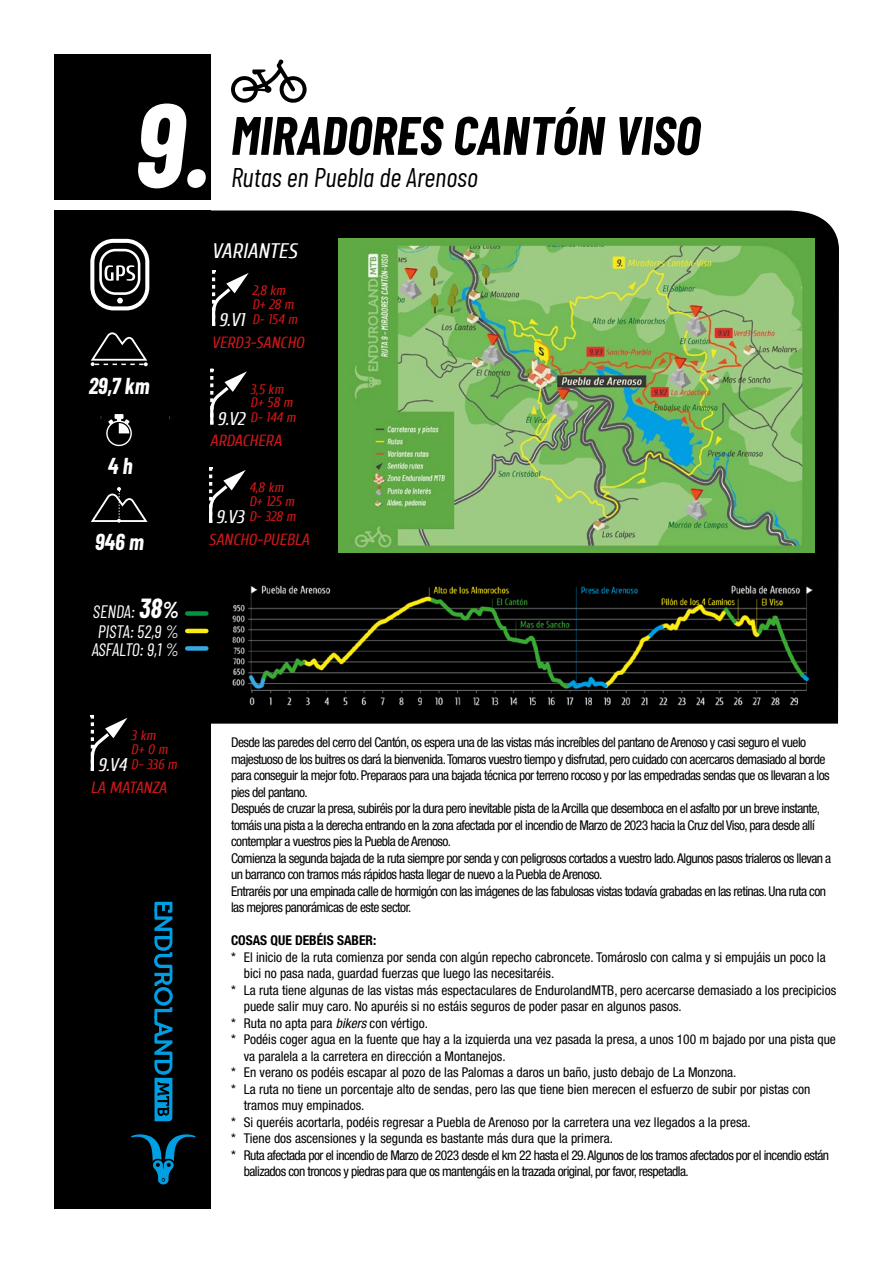
<style>
.page{position:relative;width:893px;height:1263px;background:#fff}
.page>*{position:absolute;margin:0;border:0;box-sizing:border-box;transform-origin:0 0}
.t1{font:italic 700 118.5px "Barlow Condensed";color:#fff}
.t2{font:italic 700 54px "Barlow Condensed";color:#000}
.t3{font:italic 27px "Barlow Condensed";color:#000}
.t4{font:italic 700 22.5px "Barlow Condensed";color:#fff}
.t5{font:italic 21px "Cuprum";color:#fff}
.t6{font:italic 18.45px "Cuprum";color:#fff}
.t7{font:italic 18px/20.4px "Barlow Condensed";letter-spacing:-.005em;color:#fff}
.t8{font:italic 18px "Barlow Condensed";letter-spacing:-.025em;color:#fff}
.t9{font:italic 16.2px "Cuprum";color:#cd1719}
.t10{font:italic 13.95px/14.4px "Cuprum";color:#cd1719}
.t11{font:condensed 13.5px/16.5px "Helvetica Neue LT Std";letter-spacing:-.04em;color:#000}
.t12{font:condensed 13.5px "Helvetica Neue LT Std";color:#000}
.t13{font:700 condensed 13.5px "Helvetica Neue LT Std";color:#000}
.s1{font-weight:700;font-size:27px}
.s2{font-weight:700;font-size:22.5px}
.s3{font-style:italic}
</style>
<div class="page">
<div style="left:54px;top:54px;width:157px;height:145px;background:#000"></div>
<div style="left:211px;top:210px;width:628px;height:514px;background:#000"></div>
<div style="left:54px;top:210px;width:157px;height:999px;background:#000"></div>
<svg style="left:90px;top:239px;width:59px;height:71px"></svg>
<svg style="left:91px;top:332px;width:57px;height:34px"></svg>
<svg style="left:101px;top:414px;width:31px;height:32px"></svg>
<svg style="left:91px;top:487px;width:57px;height:36px"></svg>
<div style="left:187px;top:611px;width:19px;height:5px;background:#009641"></div>
<hr style="left:187px;top:629px;width:19px;height:4px;background:#fcea10">
<div style="left:187px;top:646px;width:19px;height:5px;background:#36a9e1"></div>
<svg style="left:131px;top:1134px;width:65px;height:51px"></svg>
<svg style="left:154px;top:902px;width:19px;height:219px"></svg>
<img style="left:338px;top:239px;width:476px;height:314px">
<img style="left:231px;top:578px;width:583px;height:137px">
<svg style="left:231px;top:59px;width:76px;height:44px"></svg>
<svg style="left:212px;top:270px;width:37px;height:56px;background:#2b2b2b"></svg>
<svg style="left:210px;top:369px;width:37px;height:55px;background:#2c2c2c"></svg>
<svg style="left:209px;top:467px;width:37px;height:56px;background:#2b2b2b"></svg>
<svg style="left:91px;top:715px;width:37px;height:56px"></svg>
<h1 class="t1" style="left:135px;top:61px;width:77px">9.</h1>
<h2 class="t2" style="left:231px;top:97px;width:471px">MIRADORES CANTÓN VISO</h2>
<h3 class="t3" style="left:231px;top:158px;width:248px">Rutas en Puebla de Arenoso</h3>
<h3 class="t5" style="left:212px;top:239px;width:87px">VARIANTES</h3>
<p class="t10" style="left:252px;top:283px;width:47px">2,8 km<br>D+ 28 m<br>D- 154 m</p>
<p class="t9" style="left:212px;top:333px;width:94px">VERD3-SANCHO</p>
<h3 class="t6" style="left:219px;top:310px;width:27px">9.V1</h3>
<h3 class="t4" style="left:89px;top:370px;width:62px">29,7 km</h3>
<h3 class="t4" style="left:108px;top:450px;width:26px">4 h</h3>
<h3 class="t4" style="left:95px;top:526px;width:50px">946 m</h3>
<h3 class="t7" style="left:93px;top:600px;width:87px">SENDA: <span class="s1">38</span><span class="s2">%<br></span>PISTA: 52,9 %</h3>
<h3 class="t8" style="left:92px;top:637px;width:89px">ASFALTO: 9,1 %</h3>
<p class="t10" style="left:131px;top:728px;width:48px">3 km<br>D+ 0 m<br>D- 336 m</p>
<p class="t9" style="left:90px;top:778px;width:78px">LA MATANZA</p>
<h3 class="t6" style="left:98px;top:754px;width:31px">9.V4</h3>
<p class="t10" style="left:250px;top:382px;width:47px">3,5 km<br>D+ 58 m<br>D- 144 m</p>
<p class="t9" style="left:210px;top:432px;width:73px">ARDACHERA</p>
<h3 class="t6" style="left:217px;top:408px;width:29px">9.V2</h3>
<p class="t10" style="left:249px;top:480px;width:48px">4,8 km<br>D+ 125 m<br>D- 328 m</p>
<p class="t9" style="left:209px;top:530px;width:102px">SANCHO-PUEBLA</p>
<h3 class="t6" style="left:216px;top:507px;width:30px">9.V3</h3>
<p class="t11" style="left:231px;top:734px;width:602px">Desde las paredes del cerro del Cantón, os espera una de las vistas más increíbles del pantano de Arenoso y casi seguro el vuelo majestuoso de los buitres os dará la bienvenida. Tomaros vuestro tiempo y disfrutad, pero cuidado con acercaros demasiado al borde para conseguir la mejor foto. Preparaos para una bajada técnica por terreno rocoso y por las empedradas sendas que os llevaran a los pies del pantano.<br>Después de cruzar la presa, subiréis por la dura pero inevitable pista de la Arcilla que desemboca en el asfalto por un breve instante, tomáis una pista a la derecha entrando en la zona afectada por el incendio de Marzo de 2023 hacia la Cruz del Viso, para desde allí contemplar a vuestros pies la Puebla de Arenoso.<br>Comienza la segunda bajada de la ruta siempre por senda y con peligrosos cortados a vuestro lado. Algunos pasos trialeros os llevan a un barranco con tramos más rápidos hasta llegar de nuevo a la Puebla de Arenoso.<br>Entraréis por una empinada calle de hormigón con las imágenes de las fabulosas vistas todavía grabadas en las retinas. Una ruta con las mejores panorámicas de este sector.</p>
<p class="t13" style="left:231px;top:932px;width:147px">COSAS QUE DEBÉIS SABER:</p>
<p class="t12" style="left:231px;top:949px;width:596px">* El inicio de la ruta comienza por senda con algún repecho cabroncete. Tomároslo con calma y si empujáis un poco la</p>
<p class="t12" style="left:244px;top:966px;width:312px">bici no pasa nada, guardad fuerzas que luego las necesitaréis.</p>
<p class="t12" style="left:231px;top:982px;width:607px">* La ruta tiene algunas de las vistas más espectaculares de EndurolandMTB, pero acercarse demasiado a los precipicios</p>
<p class="t12" style="left:244px;top:999px;width:440px">puede salir muy caro. No apuréis si no estáis seguros de poder pasar en algunos pasos.</p>
<p class="t12" style="left:231px;top:1015px;width:198px">* Ruta no apta para <span class="s3">bikers</span> con vértigo.</p>
<p class="t12" style="left:231px;top:1032px;width:606px">* Podéis coger agua en la fuente que hay a la izquierda una vez pasada la presa, a unos 100 m bajado por una pista que</p>
<p class="t12" style="left:244px;top:1048px;width:263px">va paralela a la carretera en dirección a Montanejos.</p>
<p class="t12" style="left:231px;top:1065px;width:507px">* En verano os podéis escapar al pozo de las Palomas a daros un baño, justo debajo de La Monzona.</p>
<p class="t12" style="left:231px;top:1081px;width:581px">* La ruta no tiene un porcentaje alto de sendas, pero las que tiene bien merecen el esfuerzo de subir por pistas con</p>
<p class="t12" style="left:244px;top:1098px;width:122px">tramos muy empinados.</p>
<p class="t12" style="left:231px;top:1114px;width:521px">* Si queréis acortarla, podéis regresar a Puebla de Arenoso por la carretera una vez llegados a la presa.</p>
<p class="t12" style="left:231px;top:1131px;width:383px">* Tiene dos ascensiones y la segunda es bastante más dura que la primera.</p>
<p class="t11" style="left:231px;top:1147px;width:600px">* Ruta afectada por el incendio de Marzo de 2023 desde el km 22 hasta el 29. Algunos de los tramos afectados por el incendio están</p>
<p class="t11" style="left:244px;top:1163px;width:446px">balizados con troncos y piedras para que os mantengáis en la trazada original, por favor, respetadla.</p>
</div>
